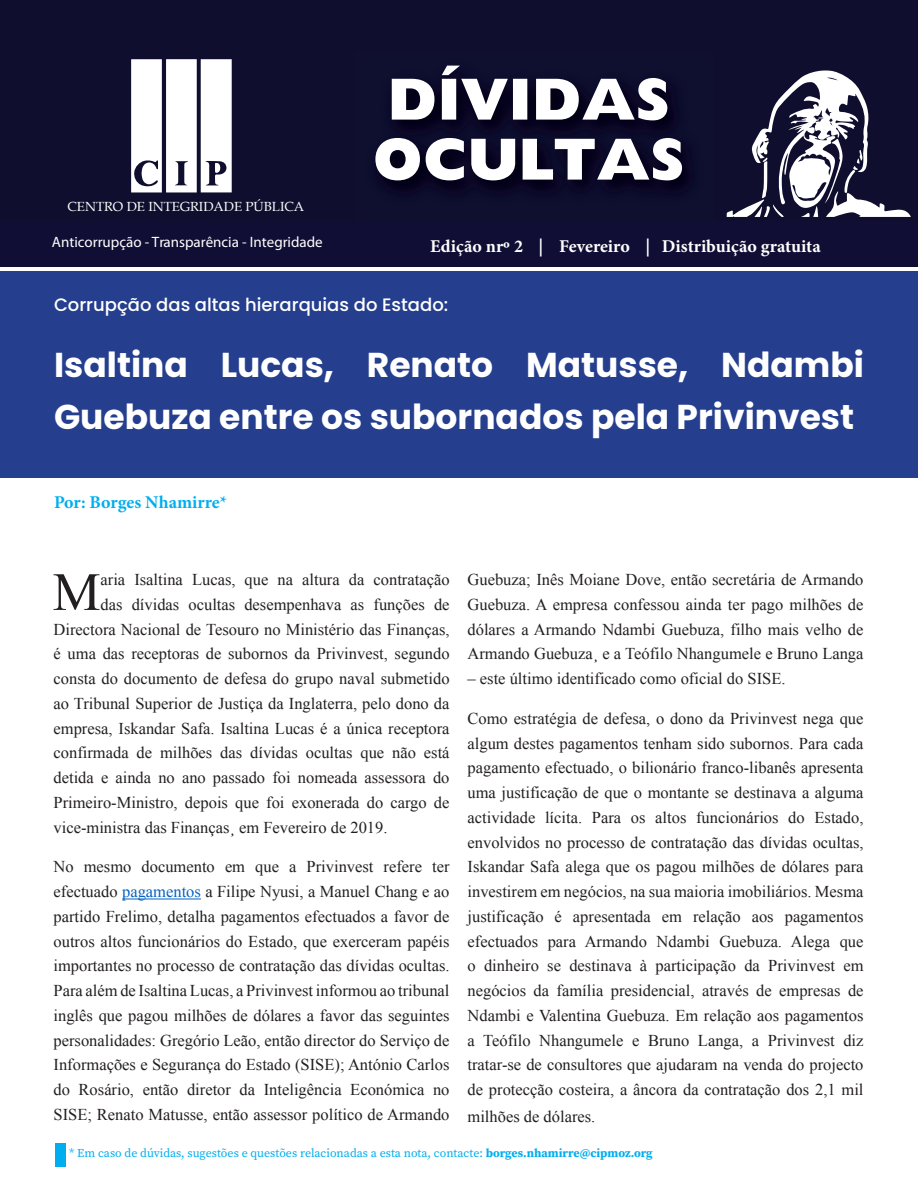
<style>
.page{position:relative;width:918px;height:1188px;background:#fff}
.page>*{position:absolute;margin:0;border:0;box-sizing:border-box;transform-origin:0 0}
.t1{font:800 60px/60px "Gill Sans";color:#fff}
.Normal__Web{font:53.85px "Times New Roman";color:#231f20}
.Normal__Web-2{font:700 34.5px/51.8px "Poppins";color:#fff}
.t2{font:700 18px "Minion Pro";color:#fff}
.Normal__Web-3{font:500 18px "Poppins";color:#fff}
.t3{font:700 18px "Minion Pro";color:#00aeef}
.Normal__Web-4{font:16.5px/24.8px "Times New Roman";color:#231f20;text-align:justify}
.t4{font:15px "Myriad Pro";color:#fff}
.t5{font:13.2px "Book Antiqua";color:#fff}
.t6{font:12px "Source Serif Variable";color:#00aeef}
.s1{color:#0563c1}
</style>
<div class="page">
<div style="left:0;top:0;width:918px;height:266px;background:#0f0e2e"></div>
<div style="left:0;top:221px;width:918px;height:45px;background:#100e34"></div>
<svg style="left:131px;top:59px;width:101px;height:133px;background:#dedee3"></svg>
<svg style="left:727px;top:70px;width:184px;height:147px"></svg>
<div style="left:0;top:272px;width:918px;height:206px;background:#253f8e"></div>
<div style="left:55px;top:1144px;width:10px;height:23px;background:#00aeef"></div>
<hr style="left:122px;top:899px;width:79px;height:1px;background:#0563c1">
<h1 class="t1" style="left:373px;top:72px;width:313px">DÍVIDAS<br>OCULTAS</h1>
<p class="t5" style="left:68px;top:198px;width:238px">CENTRO DE INTEGRIDADE PÚBLICA</p>
<p class="t4" style="left:52px;top:233px;width:272px">Anticorrupção - Transparência - Integridade</p>
<p class="t2" style="left:430px;top:236px;width:392px">Edição nrº 2 | Fevereiro | Distribuição gratuita</p>
<p class="Normal__Web-3" style="left:54px;top:294px;width:396px">Corrupção das altas hierarquias do Estado:</p>
<p class="Normal__Web-2" style="left:54px;top:340px;width:811px">Isaltina Lucas, Renato Matusse, Ndambi<br>Guebuza entre os subornados pela Privinvest</p>
<p class="t3" style="left:54px;top:491px;width:175px">Por: Borges Nhamirre*</p>
<p class="Normal__Web" style="left:53px;top:556px;width:49px">M</p>
<p class="Normal__Web-4" style="left:101px;top:567px;width:351px">aria Isaltina Lucas, que na altura da contratação</p>
<p class="Normal__Web-4" style="left:101px;top:592px;width:351px">das dívidas ocultas desempenhava as funções de</p>
<p class="Normal__Web-4" style="left:54px;top:617px;width:398px">Directora Nacional de Tesouro no Ministério das Finanças,</p>
<p class="Normal__Web-4" style="left:54px;top:641px;width:398px">é uma das receptoras de subornos da Privinvest, segundo</p>
<p class="Normal__Web-4" style="left:54px;top:666px;width:398px">consta do documento de defesa do grupo naval submetido</p>
<p class="Normal__Web-4" style="left:54px;top:691px;width:397px">ao Tribunal Superior de Justiça da Inglaterra, pelo dono da</p>
<p class="Normal__Web-4" style="left:54px;top:716px;width:398px">empresa, Iskandar Safa. Isaltina Lucas é a única receptora</p>
<p class="Normal__Web-4" style="left:54px;top:740px;width:398px">confirmada de milhões das dívidas ocultas que não está</p>
<p class="Normal__Web-4" style="left:54px;top:765px;width:398px">detida e ainda no ano passado foi nomeada assessora do</p>
<p class="Normal__Web-4" style="left:54px;top:790px;width:398px">Primeiro-Ministro, depois que foi exonerada do cargo de</p>
<p class="Normal__Web-4" style="left:54px;top:815px;width:336px">vice-ministra das Finanças¸ em Fevereiro de 2019.</p>
<p class="Normal__Web-4" style="left:54px;top:854px;width:398px">No mesmo documento em que a Privinvest refere ter efectuado <span class="s1">pagamentos</span> a Filipe Nyusi, a Manuel Chang e ao partido Frelimo, detalha pagamentos efectuados a favor de outros altos funcionários do Estado, que exerceram papéis importantes no processo de contratação das dívidas ocultas.<br>Para além de Isaltina Lucas, a Privinvest informou ao tribunal inglês que pagou milhões de dólares a favor das seguintes personalidades: Gregório Leão, então director do Serviço de Informações e Segurança do Estado (SISE); António Carlos do Rosário, então diretor da Inteligência Económica no SISE; Renato Matusse, então assessor político de Armando</p>
<p class="Normal__Web-4" style="left:468px;top:567px;width:398px">Guebuza; Inês Moiane Dove, então secretária de Armando Guebuza. A empresa confessou ainda ter pago milhões de dólares a Armando Ndambi Guebuza, filho mais velho de Armando Guebuza¸ e a Teófilo Nhangumele e Bruno Langa</p>
<p class="Normal__Web-4" style="left:468px;top:666px;width:320px">– este último identificado como oficial do SISE.</p>
<p class="Normal__Web-4" style="left:468px;top:706px;width:398px">Como estratégia de defesa, o dono da Privinvest nega que algum destes pagamentos tenham sido subornos. Para cada pagamento efectuado, o bilionário franco-libanês apresenta uma justificação de que o montante se destinava a alguma actividade lícita. Para os altos funcionários do Estado, envolvidos no processo de contratação das dívidas ocultas, Iskandar Safa alega que os pagou milhões de dólares para investirem em negócios, na sua maioria imobiliários. Mesma justificação é apresentada em relação aos pagamentos efectuados para Armando Ndambi Guebuza. Alega que o dinheiro se destinava à participação da Privinvest em negócios da família presidencial, através de empresas de Ndambi e Valentina Guebuza. Em relação aos pagamentos a Teófilo Nhangumele e Bruno Langa, a Privinvest diz tratar-se de consultores que ajudaram na venda do projecto de protecção costeira, a âncora da contratação dos 2,1 mil</p>
<p class="Normal__Web-4" style="left:468px;top:1104px;width:129px">milhões de dólares.</p>
<p class="t6" style="left:69px;top:1145px;width:585px">* Em caso de dúvidas, sugestões e questões relacionadas a esta nota, contacte: borges.nhamirre@cipmoz.org</p>
</div>
